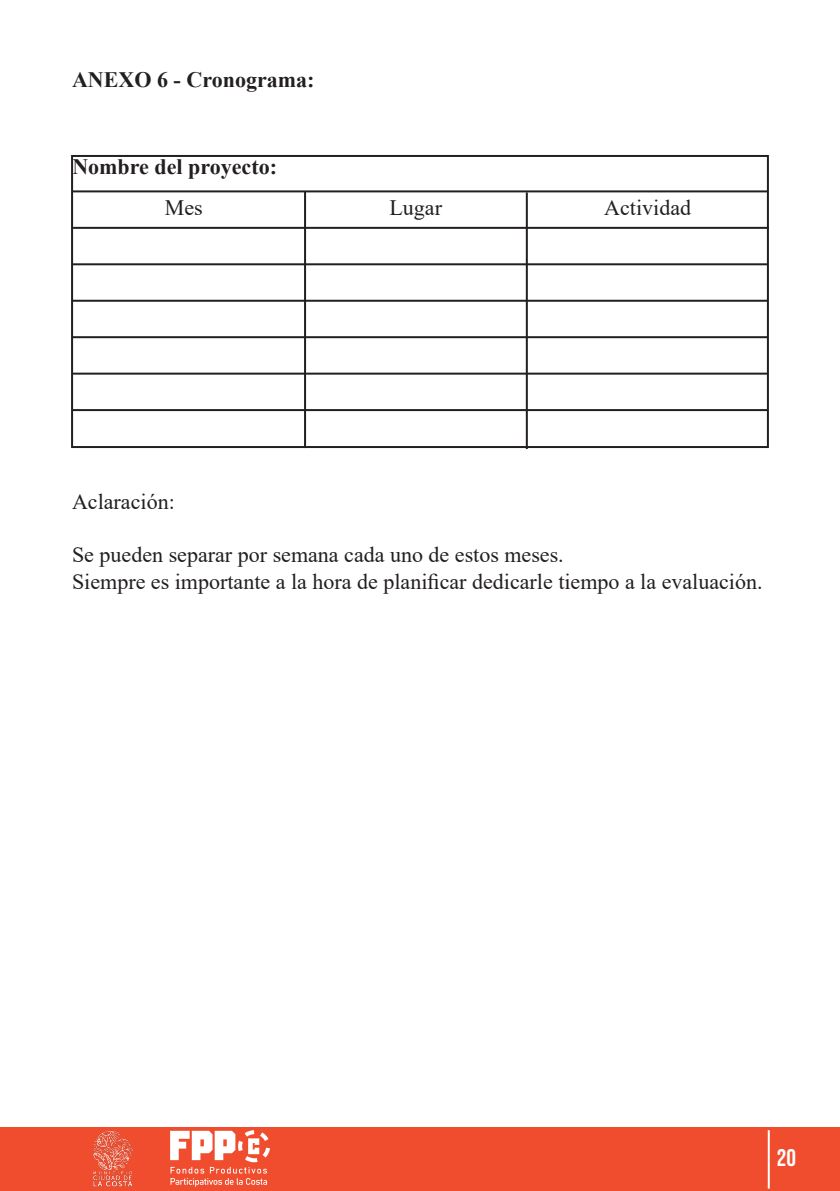
<style>
.page{position:relative;width:840px;height:1191px;background:#fff}
.page>*{position:absolute;margin:0;border:0;box-sizing:border-box;transform-origin:0 0}
.t1{font:24px "Bebas Neue";color:#fff}
.t2{font:22px "Times New Roman";color:#231f20}
.t3{font:700 22px "Times New Roman";color:#231f20}
</style>
<div class="page">
<div style="left:0;top:1127px;width:839px;height:64px;background:#ef4d2e"></div>
<svg style="left:170px;top:1130px;width:100px;height:56px"></svg>
<img style="left:93px;top:1131px;width:40px;height:56px">
<hr style="left:767px;top:1130px;width:2px;height:58px;background:#fff">
<div style="left:71px;top:155px;width:697px;height:293px;border:2px solid #231f20"></div>
<hr style="left:72px;top:190px;width:695px;height:2px;background:#231f20">
<hr style="left:73px;top:227px;width:695px;height:2px;background:#231f20">
<hr style="left:72px;top:263px;width:695px;height:2px;background:#231f20">
<hr style="left:72px;top:300px;width:695px;height:2px;background:#231f20">
<hr style="left:72px;top:336px;width:695px;height:2px;background:#231f20">
<hr style="left:72px;top:373px;width:695px;height:2px;background:#231f20">
<hr style="left:72px;top:409px;width:695px;height:2px;background:#231f20">
<hr style="left:304px;top:191px;width:2px;height:257px;background:#231f20">
<hr style="left:525px;top:192px;width:2px;height:257px;background:#231f20">
<p class="t3" style="left:72px;top:64px;width:244px">ANEXO 6 - Cronograma:</p>
<p class="t3" style="left:72px;top:150px;width:206px">Nombre del proyecto:</p>
<p class="t2" style="left:165px;top:192px;width:39px">Mes</p>
<p class="t2" style="left:389px;top:192px;width:54px">Lugar</p>
<p class="t2" style="left:604px;top:192px;width:88px">Actividad</p>
<p class="t2" style="left:72px;top:486px;width:104px">Aclaración:</p>
<p class="t2" style="left:72px;top:539px;width:493px">Se pueden separar por semana cada uno de estos meses.</p>
<p class="t2" style="left:72px;top:566px;width:691px">Siempre es importante a la hora de planificar dedicarle tiempo a la evaluación.</p>
<p class="t1" style="left:776px;top:1144px;width:21px">20</p>
</div>
